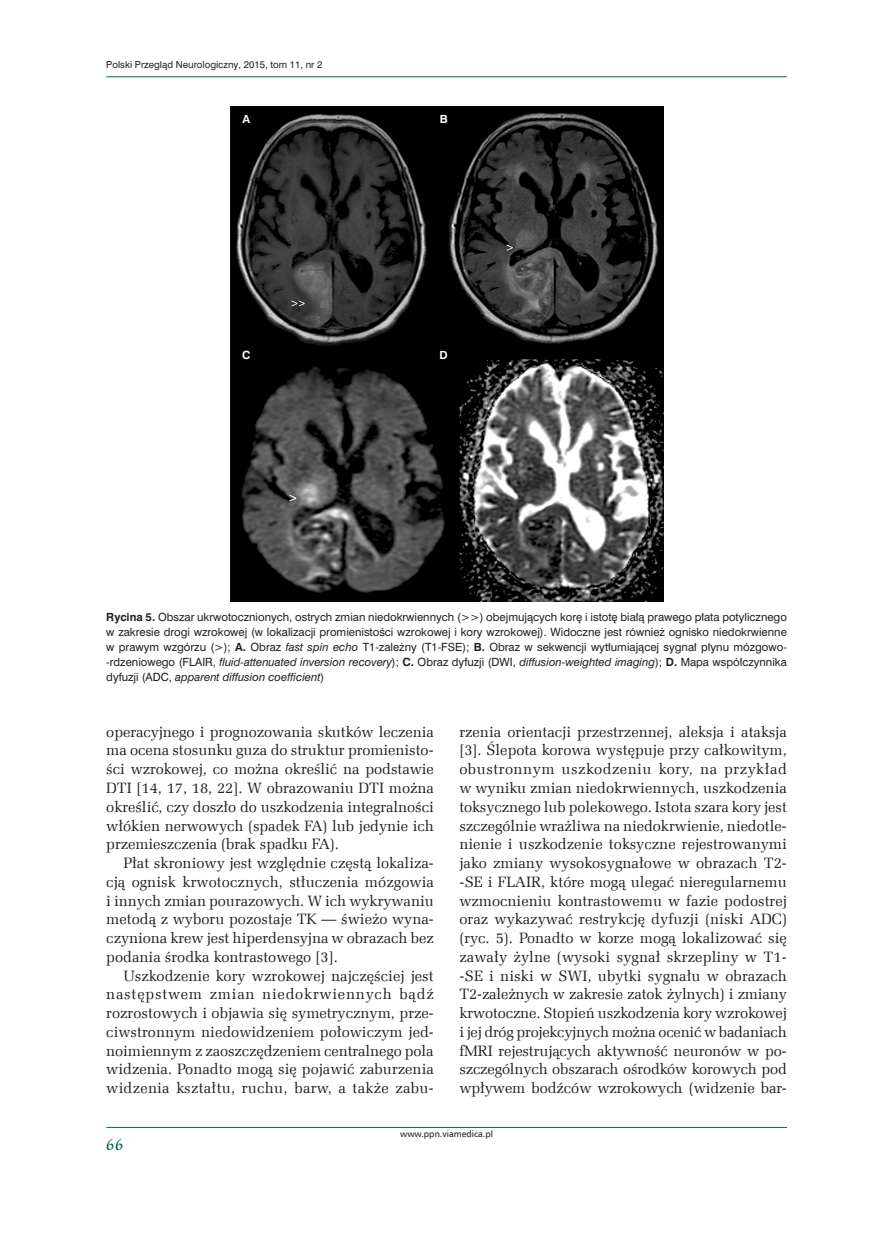
<style>
.page{position:relative;width:872px;height:1234px;background:#fff}
.page>*{position:absolute;margin:0;border:0;box-sizing:border-box;transform-origin:0 0}
.t1{font:italic 16.5px "Carmina Md PL";color:#006350;scale:.9 1}
._04_tekst{font:15px/18.8px "Zapf Ellipt EU";letter-spacing:-.005em;color:#231f20;text-align:justify}
._06_ryciny{font:10.5px/15px "Swis 721 PL";color:#231f20;text-align:justify}
._06_ryciny-2{font:700 10.5px "Swis 721 PL";color:#fff}
.t2{font:9px "Swis 721 PL";color:#231f20}
.t3{font:9px "Humnst 777 EU";color:#231f20}
.s1{font-weight:700}
.s2{font-style:italic}
</style>
<div class="page">
<hr style="left:106px;top:76px;width:681px;height:1px;background:#006350">
<hr style="left:106px;top:1126px;width:681px;height:1px;background:#006350">
<img style="left:230px;top:106px;width:433px;height:495px">
<p class="t2" style="left:106px;top:58px;width:218px">Polski Przegląd Neurologiczny, 2015, tom 11, nr 2</p>
<p class="_06_ryciny-2" style="left:242px;top:112px;width:9px">A</p>
<p class="_06_ryciny-2" style="left:440px;top:112px;width:9px">B</p>
<p class="_06_ryciny-2" style="left:242px;top:348px;width:10px">C</p>
<p class="_06_ryciny-2" style="left:439px;top:348px;width:10px">D</p>
<p class="_06_ryciny" style="left:106px;top:609px;width:682px"><span class="s1">Rycina 5.</span> Obszar ukrwotocznionych, ostrych zmian niedokrwiennych (&gt;&gt;) obejmujących korę i istotę białą prawego płata potylicznego w zakresie drogi wzrokowej (w lokalizacji promienistości wzrokowej i kory wzrokowej). Widoczne jest również ognisko niedokrwienne w prawym wzgórzu (&gt;); <span class="s1">A.</span> Obraz <span class="s2">fast spin echo</span> T1-zależny (T1-FSE); <span class="s1">B.</span> Obraz w sekwencji wytłumiającej sygnał płynu mózgowo--rdzeniowego (FLAIR, <span class="s2">fluid-attenuated inversion recovery</span>); <span class="s1">C.</span> Obraz dyfuzji (DWI, <span class="s2">diffusion-weighted imaging</span>); <span class="s1">D.</span> Mapa współczynnika dyfuzji (ADC, <span class="s2">apparent diffusion coefficient</span>)</p>
<p class="_04_tekst" style="left:106px;top:722px;width:329px">operacyjnego i prognozowania skutków leczenia ma ocena stosunku guza do struktur promienisto&shy;ści wzrokowej, co można określić na podstawie DTI [14, 17, 18, 22]. W obrazowaniu DTI można określić, czy doszło do uszkodzenia integralności włókien nerwowych (spadek FA) lub jedynie ich przemieszczenia (brak spadku FA).</p>
<p class="_04_tekst" style="left:106px;top:853px;width:329px;text-indent:17px">Płat skroniowy jest względnie częstą lokaliza&shy;cją ognisk krwotocznych, stłuczenia mózgowia i innych zmian pourazowych. W ich wykrywaniu metodą z wyboru pozostaje TK — świeżo wyna&shy;czyniona krew jest hiperdensyjna w obrazach bez podania środka kontrastowego [3].</p>
<p class="_04_tekst" style="left:106px;top:966px;width:329px;text-indent:17px">Uszkodzenie kory wzrokowej najczęściej jest następstwem zmian niedokrwiennych bądź rozrostowych i objawia się symetrycznym, prze&shy;ciwstronnym niedowidzeniem połowiczym jed&shy;noimiennym z zaoszczędzeniem centralnego pola widzenia. Ponadto mogą się pojawić zaburzenia widzenia kształtu, ruchu, barw, a także zabu-</p>
<p class="_04_tekst" style="left:459px;top:722px;width:329px">rzenia orientacji przestrzennej, aleksja i ataksja [3]. Ślepota korowa występuje przy całkowitym, obustronnym uszkodzeniu kory, na przykład w wyniku zmian niedokrwiennych, uszkodzenia toksycznego lub polekowego. Istota szara kory jest szczególnie wrażliwa na niedokrwienie, niedotle&shy;nienie i uszkodzenie toksyczne rejestrowanymi jako zmiany wysokosygnałowe w obrazach T2- -SE i FLAIR, które mogą ulegać nieregularnemu wzmocnieniu kontrastowemu w fazie podostrej oraz wykazywać restrykcję dyfuzji (niski ADC) (ryc. 5). Ponadto w korze mogą lokalizować się zawały żylne (wysoki sygnał skrzepliny w T1- -SE i niski w SWI, ubytki sygnału w obrazach T2-zależnych w zakresie zatok żylnych) i zmiany krwotoczne. Stopień uszkodzenia kory wzrokowej i jej dróg projekcyjnych można ocenić w badaniach fMRI rejestrujących aktywność neuronów w po&shy;szczególnych obszarach ośrodków korowych pod wpływem bodźców wzrokowych (widzenie bar-</p>
<p class="t1" style="left:106px;top:1134px;width:21px">66</p>
<p class="t3" style="left:400px;top:1127px;width:95px">www.ppn.viamedica.pl</p>
</div>
